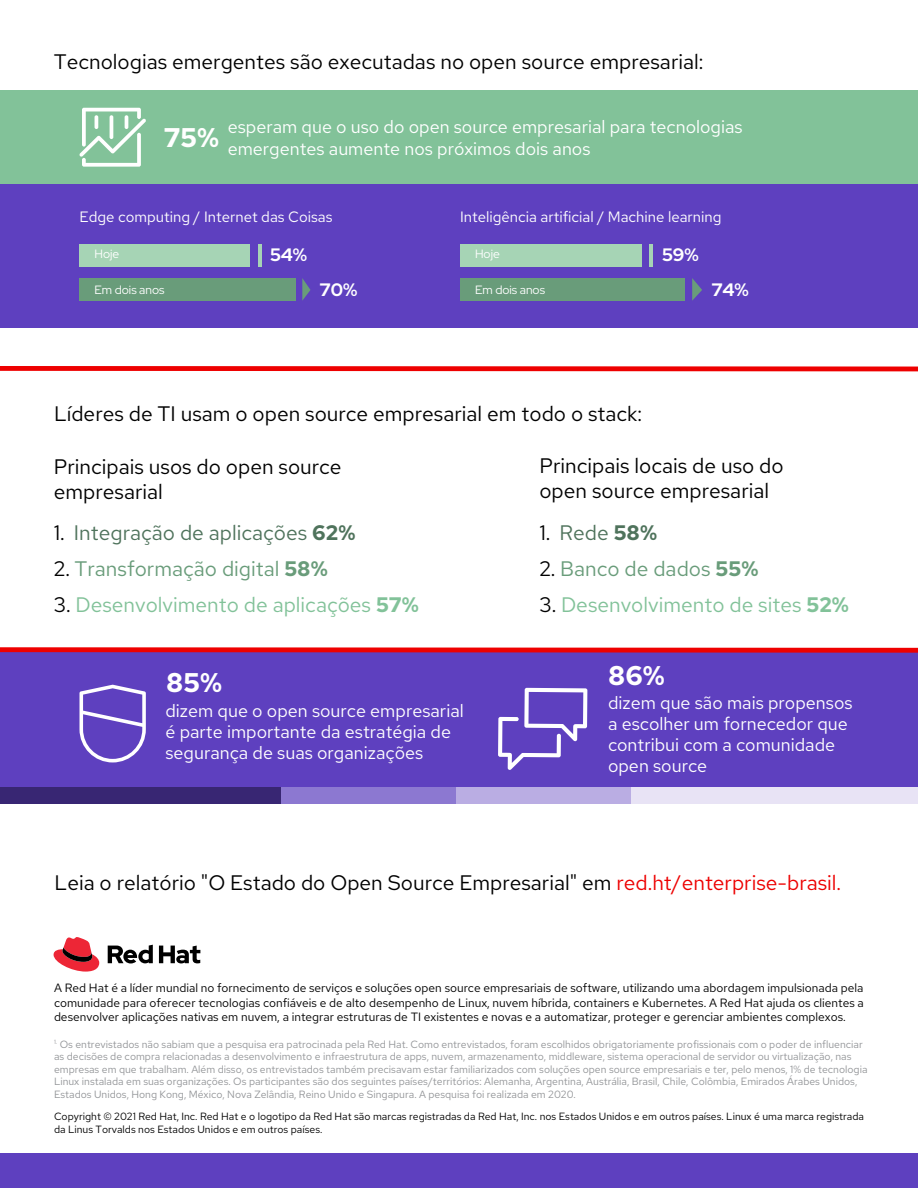
<style>
.page{position:relative;width:918px;height:1188px;background:#fff}
.page>*{position:absolute;margin:0;border:0;box-sizing:border-box;transform-origin:0 0}
.t1{font:700 27px "Red Hat Text";color:#fff}
.t2{font:21px/25.2px "Red Hat Text";color:#000}
.t3{font:21px "Red Hat Text";color:#82c299}
.t4{font:21px "Red Hat Text";color:#699c7a}
.t5{font:21px "Red Hat Text";color:#4f735c}
.t6{font:18px/21px "Red Hat Text";color:#fff}
.t7{font:700 18px "Red Hat Display";color:#fff}
.t8{font:15px "Red Hat Text";color:#fff}
.t9{font:12px/14.4px "Red Hat Text";color:#000;text-align:justify}
.t10{font:12px "Red Hat Display";color:#fff}
.t11{font:10.5px/12.6px "Red Hat Text";color:#939598}
.t12{font:10.5px/12.6px "Red Hat Text";color:#000}
.s1{color:#000}
.s2{font-weight:700}
.s3{color:#ed0000}
</style>
<div class="page">
<div style="left:0;top:184px;width:918px;height:144px;background:#5e40bf"></div>
<div style="left:0;top:90px;width:918px;height:94px;background:#82c299"></div>
<svg style="left:54px;top:937px;width:45px;height:35px"></svg>
<svg style="left:108px;top:945px;width:92px;height:18px"></svg>
<div style="left:0;top:652px;width:918px;height:136px;background:#5e40bf"></div>
<div style="left:0;top:788px;width:284px;height:16px;background:#382673"></div>
<div style="left:281px;top:788px;width:176px;height:16px;background:#8c78d1"></div>
<div style="left:456px;top:788px;width:176px;height:16px;background:#baade3"></div>
<div style="left:631px;top:788px;width:287px;height:16px;background:#e8e3f5"></div>
<svg style="left:498px;top:688px;width:89px;height:82px"></svg>
<svg style="left:80px;top:685px;width:66px;height:77px"></svg>
<div style="left:0;top:1153px;width:918px;height:35px;background:#5e40bf"></div>
<svg style="left:0;top:647px;width:918px;height:6px;background:#e11d29"></svg>
<svg style="left:0;top:366px;width:918px;height:5px;background:#ee0e0e"></svg>
<div style="left:80px;top:244px;width:170px;height:22px;background:#a6d4b5"></div>
<hr style="left:258px;top:244px;width:3px;height:22px;background:#a6d4b5">
<svg style="left:79px;top:108px;width:67px;height:59px"></svg>
<hr style="left:95px;top:115px;width:3px;height:14px;background:#fff;border-radius:2px">
<hr style="left:110px;top:115px;width:3px;height:24px;background:#fff;border-radius:2px">
<hr style="left:125px;top:115px;width:3px;height:14px;background:#fff;border-radius:2px">
<div style="left:80px;top:278px;width:216px;height:23px;background:#699c7a"></div>
<svg style="left:302px;top:278px;width:8px;height:23px"></svg>
<div style="left:460px;top:244px;width:182px;height:22px;background:#a6d4b5"></div>
<hr style="left:649px;top:244px;width:4px;height:23px;background:#a6d4b5">
<div style="left:460px;top:278px;width:225px;height:23px;background:#699c7a"></div>
<svg style="left:692px;top:278px;width:10px;height:23px"></svg>
<h2 class="t2" style="left:54px;top:49px;width:651px">Tecnologias emergentes são executadas no open source empresarial:</h2>
<h3 class="t6" style="left:164px;top:116px;width:580px;line-height:21.6px;text-indent:64px">esperam que o uso do open source empresarial para tecnologias<br><sup>75%</sup> emergentes aumente nos próximos dois anos</h3>
<h3 class="t8" style="left:80px;top:207px;width:255px">Edge computing / Internet das Coisas</h3>
<p class="t10" style="left:94px;top:246px;width:26px">Hoje</p>
<h3 class="t7" style="left:270px;top:243px;width:39px">54%</h3>
<p class="t10" style="left:94px;top:282px;width:72px">Em dois anos</p>
<h3 class="t7" style="left:320px;top:277px;width:39px">70%</h3>
<h3 class="t8" style="left:460px;top:207px;width:263px">Inteligência artificial / Machine learning</h3>
<p class="t10" style="left:475px;top:246px;width:26px">Hoje</p>
<h3 class="t7" style="left:662px;top:243px;width:38px">59%</h3>
<p class="t10" style="left:475px;top:282px;width:72px">Em dois anos</p>
<h3 class="t7" style="left:712px;top:277px;width:39px">74%</h3>
<h2 class="t2" style="left:54px;top:400px;width:590px">Líderes de TI usam o open source empresarial em todo o stack:</h2>
<h2 class="t2" style="left:54px;top:454px;width:289px">Principais usos do open source empresarial</h2>
<h2 class="t5" style="left:54px;top:519px;width:303px"><span class="s1">1.</span> Integração de aplicações <span class="s2">62%</span></h2>
<h2 class="t4" style="left:54px;top:555px;width:275px"><span class="s1">2.</span> Transformação digital <span class="s2">58%</span></h2>
<h2 class="t3" style="left:54px;top:591px;width:367px"><span class="s1">3.</span> Desenvolvimento de aplicações <span class="s2">57%</span></h2>
<h2 class="t2" style="left:539px;top:453px;width:246px">Principais locais de uso do open source empresarial</h2>
<h2 class="t5" style="left:539px;top:519px;width:119px"><span class="s1">1.</span> Rede <span class="s2">58%</span></h2>
<h2 class="t4" style="left:539px;top:555px;width:221px"><span class="s1">2.</span> Banco de dados <span class="s2">55%</span></h2>
<h2 class="t3" style="left:539px;top:591px;width:311px"><span class="s1">3.</span> Desenvolvimento de sites <span class="s2">52%</span></h2>
<h1 class="t1" style="left:166px;top:665px;width:57px">85%</h1>
<h1 class="t1" style="left:608px;top:657px;width:58px">86%</h1>
<h3 class="t6" style="left:165px;top:700px;width:300px">dizem que o open source empresarial é parte importante da estratégia de segurança de suas organizações</h3>
<h3 class="t6" style="left:608px;top:692px;width:246px">dizem que são mais propensos a escolher um fornecedor que contribui com a comunidade open source</h3>
<h2 class="t2" style="left:55px;top:870px;width:788px">Leia o relatório "O Estado do Open Source Empresarial" em <span class="s3">red.ht/enterprise-brasil.</span></h2>
<p class="t9" style="left:54px;top:981px;width:811px">A Red Hat é a líder mundial no fornecimento de serviços e soluções open source empresariais de software, utilizando uma abordagem impulsionada pela comunidade para oferecer tecnologias confiáveis e de alto desempenho de Linux, nuvem híbrida, containers e Kubernetes. A Red Hat ajuda os clientes a desenvolver aplicações nativas em nuvem, a integrar estruturas de TI existentes e novas e a automatizar, proteger e gerenciar ambientes complexos.</p>
<p class="t11" style="left:54px;top:1037px;width:815px"><sup>1.</sup> Os entrevistados não sabiam que a pesquisa era patrocinada pela Red Hat. Como entrevistados, foram escolhidos obrigatoriamente profissionais com o poder de influenciar as decisões de compra relacionadas a desenvolvimento e infraestrutura de apps, nuvem, armazenamento, middleware, sistema operacional de servidor ou virtualização, nas empresas em que trabalham. Além disso, os entrevistados também precisavam estar familiarizados com soluções open source empresariais e ter, pelo menos, 1% de tecnologia Linux instalada em suas organizações. Os participantes são dos seguintes países/territórios: Alemanha, Argentina, Austrália, Brasil, Chile, Colômbia, Emirados Árabes Unidos, Estados Unidos, Hong Kong, México, Nova Zelândia, Reino Unido e Singapura. A pesquisa foi realizada em 2020.</p>
<p class="t12" style="left:54px;top:1110px;width:812px">Copyright © 2021 Red Hat, Inc. Red Hat e o logotipo da Red Hat são marcas registradas da Red Hat, Inc. nos Estados Unidos e em outros países. Linux é uma marca registrada da Linus Torvalds nos Estados Unidos e em outros países.</p>
</div>
